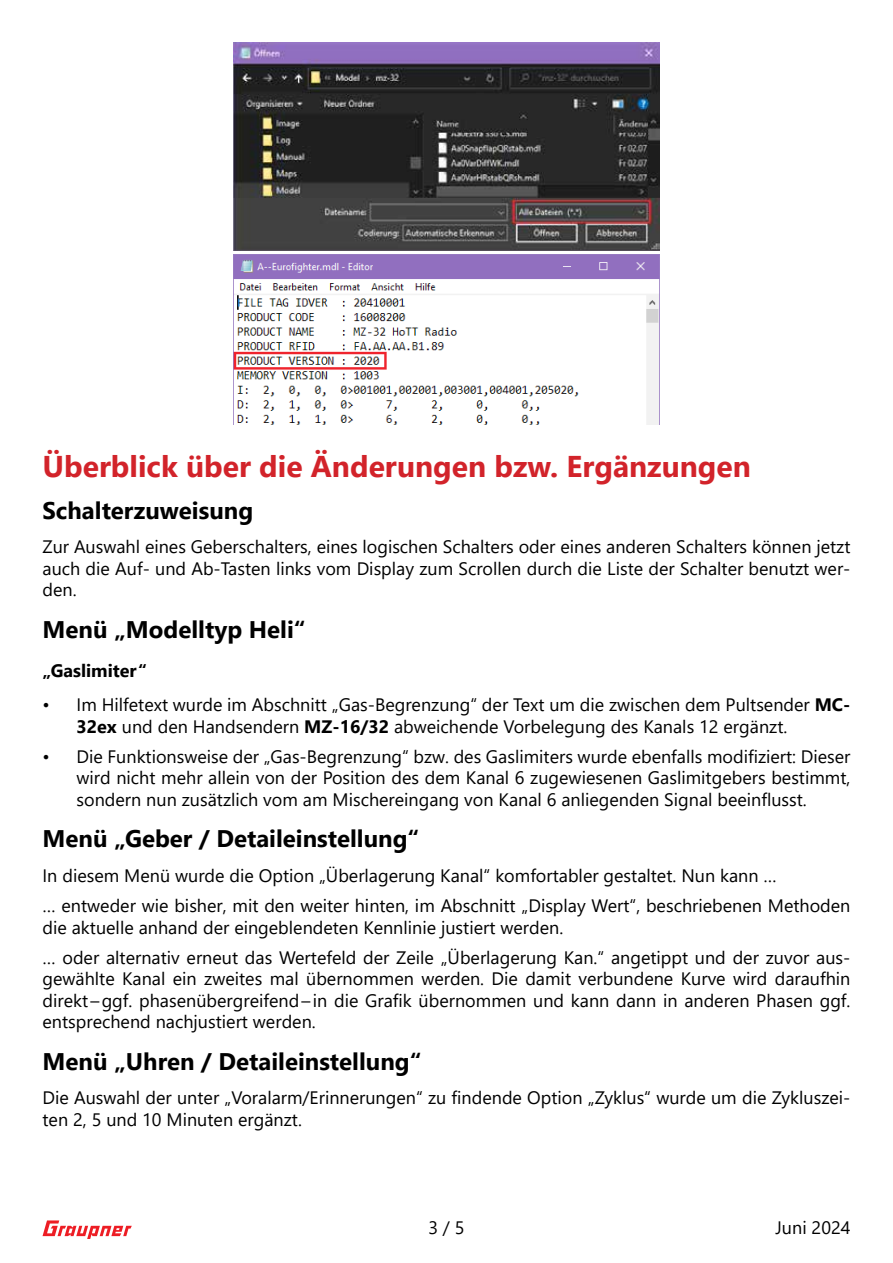
<style>
.page{position:relative;width:893px;height:1263px;background:#fff}
.page>*{position:absolute;margin:0;border:0;box-sizing:border-box;transform-origin:0 0}
.t1{font:700 30px "Segoe UI";color:#d2232a}
.t2{font:700 24px "Segoe UI";color:#000}
.t3{font:18px/21.6px "Segoe UI";color:#000}
.t4{font:700 18px "Segoe UI";color:#000}
.s1{font-weight:700}
</style>
<div class="page">
<svg style="left:43px;top:1220px;width:89px;height:19px"></svg>
<img style="left:234px;top:43px;width:425px;height:208px">
<img style="left:234px;top:254px;width:425px;height:170px">
<h1 class="t1" style="left:43px;top:438px;width:710px">Überblick über die Änderungen bzw. Ergänzungen</h1>
<h2 class="t2" style="left:43px;top:488px;width:212px">Schalterzuweisung</h2>
<p class="t3" style="left:43px;top:534px;width:809px;text-align:justify">Zur Auswahl eines Geberschalters, eines logischen Schalters oder eines anderen Schalters können jetzt auch die Auf- und Ab-Tasten links vom Display zum Scrollen durch die Liste der Schalter benutzt wer&shy;den.</p>
<h2 class="t2" style="left:43px;top:607px;width:265px">Menü „Modelltyp Heli“</h2>
<p class="t4" style="left:43px;top:653px;width:106px">„Gaslimiter“</p>
<p class="t3" style="left:77px;top:692px;width:775px;text-indent:-34px">• Im Hilfetext wurde im Abschnitt „Gas-Begrenzung“ der Text um die zwischen dem Pultsender <span class="s1">MC-<br>32ex</span> und den Handsendern <span class="s1">MZ-16/32</span> abweichende Vorbelegung des Kanals 12 ergänzt.</p>
<p class="t3" style="left:77px;top:744px;width:775px;text-align:justify;text-indent:-34px">• Die Funktionsweise der „Gas-Begrenzung“ bzw. des Gaslimiters wurde ebenfalls modifiziert: Dieser wird nicht mehr allein von der Position des dem Kanal 6 zugewiesenen Gaslimitgebers bestimmt, sondern nun zusätzlich vom am Mischereingang von Kanal 6 anliegenden Signal beeinflusst.</p>
<h2 class="t2" style="left:43px;top:816px;width:378px">Menü „Geber / Detaileinstellung“</h2>
<p class="t3" style="left:43px;top:859px;width:809px;line-height:30.2px">In diesem Menü wurde die Option „Überlagerung Kanal“ komfortabler gestaltet. Nun kann …<br>… entweder wie bisher, mit den weiter hinten, im Abschnitt „Display Wert“, beschriebenen Methoden</p>
<p class="t3" style="left:43px;top:910px;width:809px;line-height:30.2px">die aktuelle anhand der eingeblendeten Kennlinie justiert werden.<br>… oder alternativ erneut das Wertefeld der Zeile „Überlagerung Kan.“ angetippt und der zuvor aus-</p>
<p class="t3" style="left:43px;top:966px;width:809px;text-align:justify">gewählte Kanal ein zweites mal übernommen werden. Die damit verbundene Kurve wird daraufhin direkt –ggf. phasenübergreifend– in die Grafik übernommen und kann dann in anderen Phasen ggf. entsprechend nachjustiert werden.</p>
<h2 class="t2" style="left:43px;top:1039px;width:381px">Menü „Uhren / Detaileinstellung“</h2>
<p class="t3" style="left:43px;top:1085px;width:809px">Die Auswahl der unter „Voralarm/Erinnerungen“ zu findende Option „Zyklus“ wurde um die Zykluszei&shy;ten 2, 5 und 10 Minuten ergänzt.</p>
<p class="t3" style="left:428px;top:1215px;width:38px">3 / 5</p>
<p class="t3" style="left:775px;top:1215px;width:76px">Juni 2024</p>
</div>
